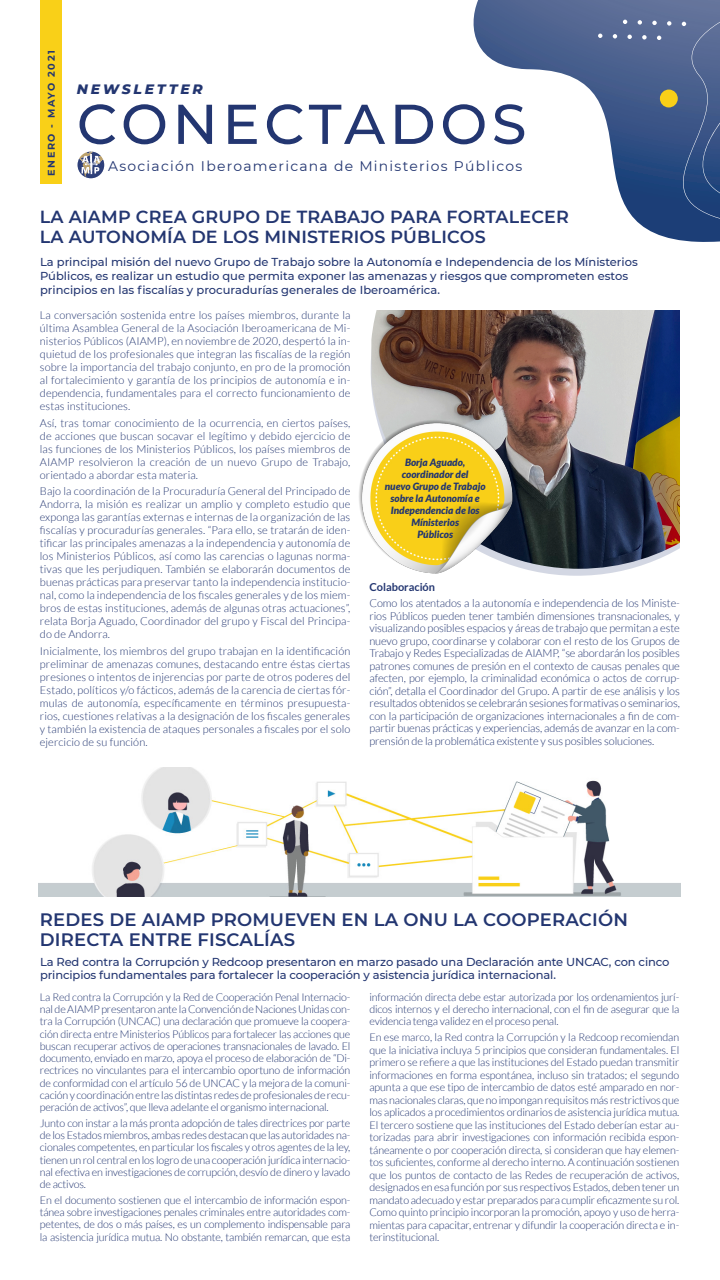
<style>
.page{position:relative;width:720px;height:1280px;background:#fff}
.page>*{position:absolute;margin:0;border:0;box-sizing:border-box;transform-origin:0 0}
.t1{font:500 56px "Montserrat";letter-spacing:.08em;color:#233671}
.t2{font:600 18px/20px "Montserrat";letter-spacing:.01em;color:#233671}
.t3{font:600 17.5px/20px "Montserrat";letter-spacing:.01em;color:#233671}
.t4{font:13.95px "Montserrat";letter-spacing:.09em;color:#233671}
.t5{font:italic 800 13.9px "Montserrat";letter-spacing:.2em;color:#233671}
.t6{font:500 11.5px/14px "Montserrat";letter-spacing:-.005em;color:#233671}
.t7{font:300 11px/13px "Lato";letter-spacing:.01em;color:#233671;text-align:justify}
.t8{font:700 11px "Lato";color:#233671}
.t9{font:300 10.75px/12.2px "Lato";letter-spacing:-.015em;color:#233671;text-align:justify}
.t10{font:italic 900 10px/12px "Lato";color:#233671;text-align:center}
.t11{font:700 9.7px "Montserrat";letter-spacing:.16em;color:#233671}
</style>
<div class="page">
<svg style="left:78px;top:152px;width:26px;height:26px"></svg>
<svg style="left:473px;top:0;width:247px;height:242px"></svg>
<svg style="left:598px;top:34px;width:5px;height:4px"></svg>
<svg style="left:613px;top:34px;width:4px;height:5px"></svg>
<svg style="left:627px;top:35px;width:5px;height:4px"></svg>
<svg style="left:623px;top:20px;width:4px;height:4px"></svg>
<svg style="left:638px;top:15px;width:82px;height:205px;background:#415a87"></svg>
<div style="left:40px;top:0;width:21px;height:184px;background:#f9d018"></div>
<img style="left:371px;top:310px;width:309px;height:259px">
<img style="left:39px;top:767px;width:641px;height:129px">
<img style="left:359px;top:415px;width:156px;height:159px">
<p class="t11" style="left:44px;top:176px;width:127px;rotate:-90deg">ENERO - MAYO 2021</p>
<p class="t5" style="left:77px;top:79px;width:127px">NEWSLETTER</p>
<p class="t1" style="left:77px;top:85px;width:451px">CONECTADOS</p>
<p class="t4" style="left:108px;top:156px;width:416px">Asociación Iberoamericana de Ministerios Públicos</p>
<p class="t3" style="left:40px;top:206px;width:531px">LA AIAMP CREA GRUPO DE TRABAJO PARA FORTALECER<br>LA AUTONOMÍA DE LOS MINISTERIOS PÚBLICOS</p>
<p class="t6" style="left:40px;top:254px;width:599px">La principal misión del nuevo Grupo de Trabajo sobre la Autonomía e Independencia de los Mínisterios<br>Públicos, es realizar un estudio que permita exponer las amenazas y riesgos que comprometen estos principios en las fiscalías y procuradurías generales de Iberoamérica.</p>
<p class="t7" style="left:40px;top:309px;width:312px">La conversación sostenida entre los países miembros, durante la última Asamblea General de la Asociación Iberoamericana de Mi&shy;nisterios Públicos (AIAMP), en noviembre de 2020, despertó la in&shy;quietud de los profesionales que integran las fiscalías de la región sobre la importancia del trabajo conjunto, en pro de la promoción al fortalecimiento y garantía de los principios de autonomía e in&shy;dependencia, fundamentales para el correcto funcionamiento de estas instituciones.</p>
<p class="t7" style="left:40px;top:416px;width:312px">Así, tras tomar conocimiento de la ocurrencia, en ciertos países, de acciones que buscan socavar el legítimo y debido ejercicio de las funciones de los Ministerios Públicos, los países miembros de AIAMP resolvieron la creación de un nuevo Grupo de Trabajo, orientado a abordar esta materia.</p>
<p class="t7" style="left:40px;top:485px;width:312px">Bajo la coordinación de la Procuraduría General del Principado de Andorra, la misión es realizar un amplio y completo estudio que exponga las garantías externas e internas de la organización de las fiscalías y procuradurías generales. “Para ello, se tratarán de iden&shy;tificar las principales amenazas a la independencia y autonomía de los Ministerios Públicos, así como las carencias o lagunas norma&shy;tivas que les perjudiquen. También se elaborarán documentos de buenas prácticas para preservar tanto la independencia institucio&shy;nal, como la independencia de los fiscales generales y de los miem&shy;bros de estas instituciones, además de algunas otras actuaciones”, relata Borja Aguado, Coordinador del grupo y Fiscal del Principa&shy;do de Andorra.</p>
<p class="t7" style="left:40px;top:644px;width:312px">Inicialmente, los miembros del grupo trabajan en la identificación preliminar de amenazas comunes, destacando entre éstas ciertas presiones o intentos de injerencias por parte de otros poderes del Estado, políticos y/o fácticos, además de la carencia de ciertas fór&shy;mulas de autonomía, específicamente en términos presupuesta&shy;rios, cuestiones relativas a la designación de los fiscales generales y también la existencia de ataques personales a fiscales por el solo ejercicio de su función.</p>
<p class="t10" style="left:405px;top:457px;width:62px">Borja Aguado,</p>
<p class="t10" style="left:402px;top:469px;width:68px">coordinador del</p>
<p class="t10" style="left:385px;top:481px;width:102px">nuevo Grupo de Trabajo sobre la Autonomía e<br>Independencia de los<br>Mínisterios<br>Públicos</p>
<p class="t8" style="left:369px;top:581px;width:67px">Colaboración</p>
<p class="t7" style="left:369px;top:597px;width:312px;line-height:12.5px">Como los atentados a la autonomía e independencia de los Ministe&shy;rios Públicos pueden tener también dimensiones transnacionales, y visualizando posibles espacios y áreas de trabajo que permitan a este nuevo grupo, coordinarse y colaborar con el resto de los Grupos de Trabajo y Redes Especializadas de AIAMP, “se abordarán los posibles patrones comunes de presión en el contexto de causas penales que afecten, por ejemplo, la criminalidad económica o actos de corrup&shy;ción”, detalla el Coordinador del Grupo. A partir de ese análisis y los resultados obtenidos se celebrarán sesiones formativas o seminarios, con la participación de organizaciones internacionales a fin de com&shy;partir buenas prácticas y experiencias, además de avanzar en la com&shy;prensión de la problemática existente y sus posibles soluciones.</p>
<p class="t2" style="left:40px;top:909px;width:590px">REDES DE AIAMP PROMUEVEN EN LA ONU LA COOPERACIÓN<br>DIRECTA ENTRE FISCALÍAS</p>
<p class="t6" style="left:40px;top:954px;width:631px;line-height:13.5px">La Red contra la Corrupción y Redcoop presentaron en marzo pasado una Declaración ante UNCAC, con cinco principios fundamentales para fortalecer la cooperación y asistencia jurídica internacional.</p>
<p class="t9" style="left:40px;top:991px;width:312px">La Red contra la Corrupción y la Red de Cooperación Penal Internacio&shy;nal de AIAMP presentaron ante la Convención de Naciones Unidas con&shy;tra la Corrupción (UNCAC) una declaración que promueve la coopera&shy;ción directa entre Ministerios Públicos para fortalecer las acciones que buscan recuperar activos de operaciones transnacionales de lavado. El documento, enviado en marzo, apoya el proceso de elaboración de “Di&shy;rectrices no vinculantes para el intercambio oportuno de información de conformidad con el artículo 56 de UNCAC y la mejora de la comuni&shy;cación y coordinación entre las distintas redes de profesionales de recu&shy;peración de activos”, que lleva adelante el organismo internacional.</p>
<p class="t9" style="left:40px;top:1117px;width:312px">Junto con instar a la más pronta adopción de tales directrices por parte de los Estados miembros, ambas redes destacan que las autoridades na&shy;cionales competentes, en particular los fiscales y otros agentes de la ley, tienen un rol central en los logro de una cooperación jurídica internacio&shy;nal efectiva en investigaciones de corrupción, desvío de dinero y lavado de activos.</p>
<p class="t9" style="left:40px;top:1194px;width:312px">En el documento sostienen que el intercambio de información espon&shy;tánea sobre investigaciones penales criminales entre autoridades com&shy;petentes, de dos o más países, es un complemento indispensable para la asistencia jurídica mutua. No obstante, también remarcan, que esta</p>
<p class="t9" style="left:370px;top:991px;width:311px">información directa debe estar autorizada por los ordenamientos jurí&shy;dicos internos y el derecho internacional, con el fin de asegurar que la evidencia tenga validez en el proceso penal.</p>
<p class="t9" style="left:370px;top:1031px;width:311px;line-height:12.5px">En ese marco, la Red contra la Corrupción y la Redcoop recomiendan que la iniciativa incluya 5 principios que consideran fundamentales. El primero se refiere a que las instituciones del Estado puedan transmitir informaciones en forma espontánea, incluso sin tratados; el segundo apunta a que ese tipo de intercambio de datos esté amparado en nor&shy;mas nacionales claras, que no impongan requisitos más restrictivos que los aplicados a procedimientos ordinarios de asistencia jurídica mutua.<br>El tercero sostiene que las instituciones del Estado deberían estar au&shy;torizadas para abrir investigaciones con información recibida espon&shy;táneamente o por cooperación directa, si consideran que hay elemen&shy;tos suficientes, conforme al derecho interno. A continuación sostienen que los puntos de contacto de las Redes de recuperación de activos, designados en esa función por sus respectivos Estados, deben tener un mandato adecuado y estar preparados para cumplir eficazmente su rol.<br>Como quinto principio incorporan la promoción, apoyo y uso de herra&shy;mientas para capacitar, entrenar y difundir la cooperación directa e in&shy;terinstitucional.</p>
</div>
